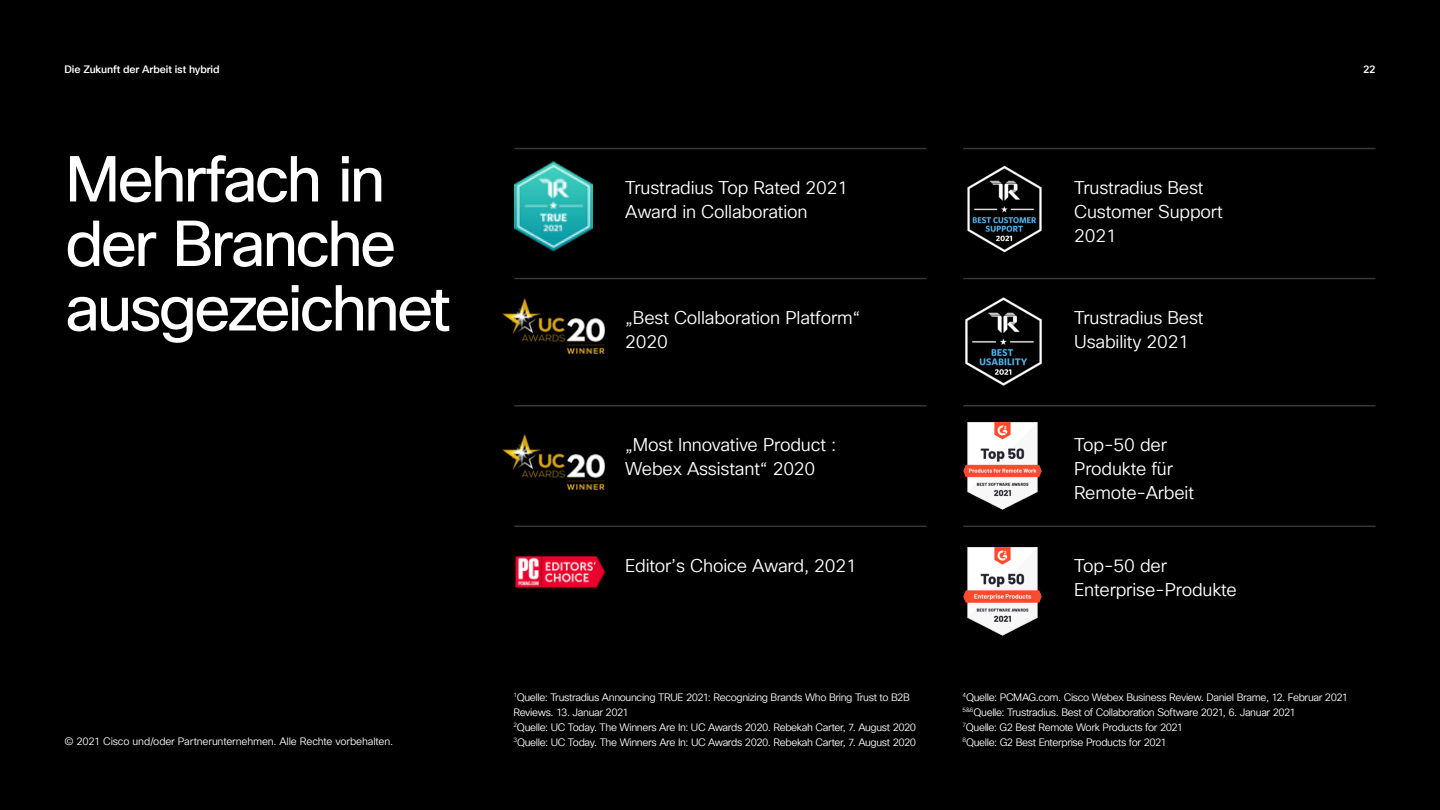
<style>
.page{position:relative;width:1440px;height:810px;background:#000}
.page>*{position:absolute;margin:0;border:0;box-sizing:border-box;transform-origin:0 0}
.t1{font:63px/64.5px "Cisco Sans TT";letter-spacing:-.045em;color:#fff}
.t2{font:18px/24px "Cisco Sans TT Light";letter-spacing:-.01em;color:#fff}
.t3{font:10.5px/15px "Cisco Sans TT Light";letter-spacing:-.035em;color:#fff}
.t4{font:10.5px "Cisco Sans TT Light";letter-spacing:-.015em;color:#fff}
.t5{font:500 10.5px "Cisco Sans TT";letter-spacing:-.01em;color:#fff}
</style>
<div class="page">
<hr style="left:514px;top:148px;width:413px;height:1px;background:#363636">
<hr style="left:514px;top:526px;width:413px;height:1px;background:#363636">
<hr style="left:963px;top:148px;width:413px;height:1px;background:#363636">
<hr style="left:963px;top:526px;width:413px;height:1px;background:#363636">
<hr style="left:514px;top:278px;width:413px;height:1px;background:#363636">
<hr style="left:963px;top:278px;width:413px;height:1px;background:#363636">
<hr style="left:514px;top:405px;width:413px;height:1px;background:#363636">
<hr style="left:963px;top:405px;width:413px;height:1px;background:#363636">
<img style="left:515px;top:162px;width:78px;height:89px">
<img style="left:502px;top:298px;width:103px;height:56px">
<img style="left:502px;top:434px;width:103px;height:56px">
<img style="left:514px;top:556px;width:91px;height:33px">
<img style="left:967px;top:165px;width:75px;height:88px">
<img style="left:965px;top:297px;width:77px;height:89px">
<img style="left:964px;top:422px;width:77px;height:88px">
<img style="left:964px;top:548px;width:77px;height:87px">
<p class="t5" style="left:64px;top:62px;width:157px">Die Zukunft der Arbeit ist hybrid</p>
<p class="t5" style="left:1363px;top:62px;width:14px">22</p>
<h1 class="t1" style="left:65px;top:149px;width:387px">Mehrfach in der Branche ausgezeichnet</h1>
<p class="t4" style="left:64px;top:734px;width:330px">© 2021 Cisco und/oder Partnerunternehmen. Alle Rechte vorbehalten.</p>
<h2 class="t2" style="left:625px;top:176px;width:225px">Trustradius Top Rated 2021<br>Award in Collaboration</h2>
<h2 class="t2" style="left:1074px;top:176px;width:150px">Trustradius Best<br>Customer Support<br>2021</h2>
<h2 class="t2" style="left:625px;top:306px;width:237px">„Best Collaboration Platform“<br>2020</h2>
<h2 class="t2" style="left:1074px;top:306px;width:131px">Trustradius Best<br>Usability 2021</h2>
<h2 class="t2" style="left:625px;top:434px;width:213px">„Most Innovative Product :<br>Webex Assistant“ 2020</h2>
<h2 class="t2" style="left:1074px;top:434px;width:121px">Top-50 der<br>Produkte für<br>Remote-Arbeit</h2>
<h2 class="t2" style="left:625px;top:554px;width:233px">Editor’s Choice Award, 2021</h2>
<p class="t3" style="left:514px;top:690px;width:404px"><sup>1</sup>Quelle: Trustradius Announcing TRUE 2021: Recognizing Brands Who Bring Trust to B2B Reviews. 13. Januar 2021<br><sup>2</sup>Quelle: UC Today. The Winners Are In: UC Awards 2020. Rebekah Carter, 7. August 2020<br><sup>3</sup>Quelle: UC Today. The Winners Are In: UC Awards 2020. Rebekah Carter, 7. August 2020</p>
<h2 class="t2" style="left:1074px;top:554px;width:164px">Top-50 der<br>Enterprise-Produkte</h2>
<p class="t3" style="left:962px;top:690px;width:387px"><sup>4</sup>Quelle: PCMAG.com. Cisco Webex Business Review. Daniel Brame, 12. Februar 2021<br><sup>5&amp;6</sup>Quelle: Trustradius. Best of Collaboration Software 2021, 6. Januar 2021<br><sup>7</sup>Quelle: G2 Best Remote Work Products for 2021<br><sup>8</sup>Quelle: G2 Best Enterprise Products for 2021</p>
</div>
